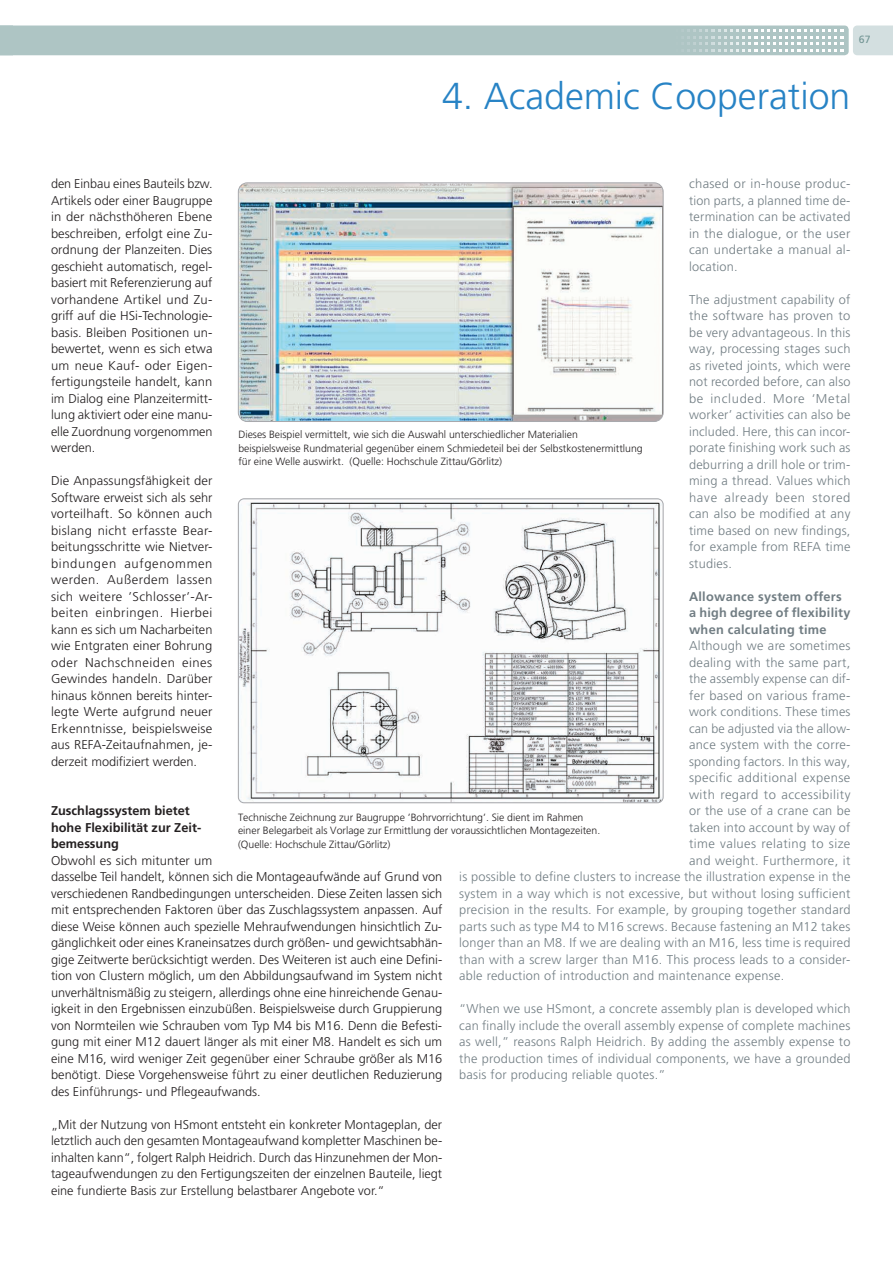
<style>
.page{position:relative;width:893px;height:1263px;background:#fff}
.page>*{position:absolute;margin:0;border:0;box-sizing:border-box;transform-origin:0 0}
.t1{font:300 37.5px "Frutiger LT Pro";color:#2783c5}
.t2{font:300 12.75px/16.5px "Frutiger LT Pro";color:#231f20;text-align:justify}
.t3{font:300 12.75px/16.5px "Frutiger LT Pro";letter-spacing:.02em;color:#717d83;text-align:justify}
.t4{font:700 12.75px/16.5px "Frutiger LT Pro";letter-spacing:.02em;color:#717d83}
.t5{font:700 12.75px/16.5px "Frutiger LT Pro";color:#231f20}
.t6{font:300 10.5px/13.5px "Frutiger LT Pro";color:#231f20}
.t7{font:10.5px "Frutiger LT Pro";color:#719493}
</style>
<div class="page">
<svg style="left:0;top:26px;width:893px;height:29px;background:#b2c8c7"></svg>
<img style="left:238px;top:184px;width:425px;height:237px">
<div style="left:238px;top:182px;width:425px;height:240px;border:1px solid #a8a9ad;border-radius:9px"></div>
<img style="left:238px;top:499px;width:425px;height:304px">
<div style="left:238px;top:498px;width:425px;height:305px;border:1px solid #a8a9ad;border-radius:6px"></div>
<p class="t7" style="left:859px;top:33px;width:13px">67</p>
<h1 class="t1" style="left:442px;top:74px;width:410px">4. Academic Cooperation</h1>
<p class="t2" style="left:51px;top:176px;width:163px">den Einbau eines Bauteils bzw.<br>Artikels oder einer Baugruppe in der nächsthöheren Ebene beschreiben, erfolgt eine Zu&shy;ordnung der Planzeiten. Dies geschieht automatisch, regel&shy;basiert mit Referenzierung auf vorhandene Artikel und Zu&shy;griff auf die HSi-Technologie&shy;basis. Bleiben Positionen un&shy;bewertet, wenn es sich etwa um neue Kauf- oder Eigen&shy;fertigungsteile handelt, kann im Dialog eine Planzeitermitt&shy;lung aktiviert oder eine manu&shy;elle Zuordnung vorgenommen werden.</p>
<p class="t2" style="left:51px;top:473px;width:163px">Die Anpassungsfähigkeit der Software erweist sich als sehr vorteilhaft. So können auch bislang nicht erfasste Bear&shy;beitungsschritte wie Nietver&shy;bindungen aufgenommen werden. Außerdem lassen sich weitere ’Schlosser’-Ar&shy;beiten einbringen. Hierbei kann es sich um Nacharbeiten wie Entgraten einer Bohrung oder Nachschneiden eines Gewindes handeln. Darüber hinaus können bereits hinter&shy;legte Werte aufgrund neuer Erkenntnisse, beispielsweise aus REFA-Zeitaufnahmen, je&shy;derzeit modifiziert werden.</p>
<p class="t5" style="left:51px;top:802px;width:152px">Zuschlagssystem bietet hohe Flexibilität zur Zeit&shy;bemessung</p>
<p class="t2" style="left:51px;top:852px;width:393px;text-align:left">Obwohl es sich mitunter um<br>dasselbe Teil handelt, können sich die Montageaufwände auf Grund von verschiedenen Randbedingungen unterscheiden. Diese Zeiten lassen sich mit entsprechenden Faktoren über das Zuschlagssystem anpassen. Auf diese Weise können auch spezielle Mehraufwendungen hinsichtlich Zu&shy;gänglichkeit oder eines Kraneinsatzes durch größen- und gewichtsabhän&shy;gige Zeitwerte berücksichtigt werden. Des Weiteren ist auch eine Defini&shy;tion von Clustern möglich, um den Abbildungsaufwand im System nicht unverhältnismäßig zu steigern, allerdings ohne eine hinreichende Genau&shy;igkeit in den Ergebnissen einzubüßen. Beispielsweise durch Gruppierung von Normteilen wie Schrauben vom Typ M4 bis M16. Denn die Befesti&shy;gung mit einer M12 dauert länger als mit einer M8. Handelt es sich um eine M16, wird weniger Zeit gegenüber einer Schraube größer als M16 benötigt. Diese Vorgehensweise führt zu einer deutlichen Reduzierung des Einführungs- und Pflegeaufwands.</p>
<p class="t2" style="left:51px;top:1116px;width:393px">„Mit der Nutzung von HSmont entsteht ein konkreter Montageplan, der letztlich auch den gesamten Montageaufwand kompletter Maschinen be&shy;inhalten kann“, folgert Ralph Heidrich. Durch das Hinzunehmen der Mon&shy;tageaufwendungen zu den Fertigungszeiten der einzelnen Bauteile, liegt eine fundierte Basis zur Erstellung belastbarer Angebote vor.“</p>
<p class="t3" style="left:689px;top:176px;width:163px">chased or in-house produc&shy;tion parts, a planned time de&shy;termination can be activated in the dialogue, or the user can undertake a manual al&shy;location.</p>
<p class="t3" style="left:689px;top:291px;width:163px">The adjustment capability of the software has proven to be very advantageous. In this way, processing stages such as riveted joints, which were not recorded before, can also be included. More ‘Metal worker’ activities can also be included. Here, this can incor&shy;porate finishing work such as deburring a drill hole or trim&shy;ming a thread. Values which have already been stored can also be modified at any time based on new findings, for example from REFA time studies.</p>
<p class="t4" style="left:689px;top:588px;width:163px">Allowance system offers a high degree of flexibility when calculating time</p>
<p class="t3" style="left:689px;top:638px;width:163px">Although we are sometimes</p>
<p class="t3" style="left:689px;top:654px;width:163px">dealing with the same part,</p>
<p class="t3" style="left:689px;top:671px;width:163px">the assembly expense can dif-</p>
<p class="t3" style="left:689px;top:687px;width:163px">fer based on various frame-</p>
<p class="t3" style="left:689px;top:704px;width:163px">work conditions. These times</p>
<p class="t3" style="left:689px;top:720px;width:163px">can be adjusted via the allow-</p>
<p class="t3" style="left:689px;top:737px;width:163px">ance system with the corre-</p>
<p class="t3" style="left:689px;top:753px;width:163px">sponding factors. In this way,</p>
<p class="t3" style="left:689px;top:770px;width:163px">specific additional expense</p>
<p class="t3" style="left:689px;top:786px;width:163px">with regard to accessibility</p>
<p class="t3" style="left:689px;top:803px;width:163px">or the use of a crane can be</p>
<p class="t3" style="left:689px;top:819px;width:163px">taken into account by way of</p>
<p class="t3" style="left:689px;top:836px;width:163px">time values relating to size</p>
<p class="t3" style="left:689px;top:852px;width:163px">and weight. Furthermore, it</p>
<p class="t3" style="left:459px;top:869px;width:393px">is possible to define clusters to increase the illustration expense in the</p>
<p class="t3" style="left:459px;top:885px;width:393px">system in a way which is not excessive, but without losing sufficient</p>
<p class="t3" style="left:459px;top:902px;width:393px">precision in the results. For example, by grouping together standard</p>
<p class="t3" style="left:459px;top:918px;width:393px">parts such as type M4 to M16 screws. Because fastening an M12 takes</p>
<p class="t3" style="left:459px;top:935px;width:393px">longer than an M8. If we are dealing with an M16, less time is required</p>
<p class="t3" style="left:459px;top:951px;width:393px">than with a screw larger than M16. This process leads to a consider-</p>
<p class="t3" style="left:459px;top:968px;width:327px">able reduction of introduction and maintenance expense.</p>
<p class="t3" style="left:459px;top:1001px;width:393px">“When we use HSmont, a concrete assembly plan is developed which can finally include the overall assembly expense of complete machines as well,” reasons Ralph Heidrich. By adding the assembly expense to the production times of individual components, we have a grounded basis for producing reliable quotes.”</p>
<p class="t6" style="left:238px;top:428px;width:406px">Dieses Beispiel vermittelt, wie sich die Auswahl unterschiedlicher Materialien beispielsweise Rundmaterial gegenüber einem Schmiedeteil bei der Selbstkostenermittlung für eine Welle auswirkt. (Quelle: Hochschule Zittau/Görlitz)</p>
<p class="t6" style="left:238px;top:810px;width:364px">Technische Zeichnung zur Baugruppe ’Bohrvorrichtung’. Sie dient im Rahmen einer Belegarbeit als Vorlage zur Ermittlung der voraussichtlichen Montagezeiten. (Quelle: Hochschule Zittau/Görlitz)</p>
</div>
